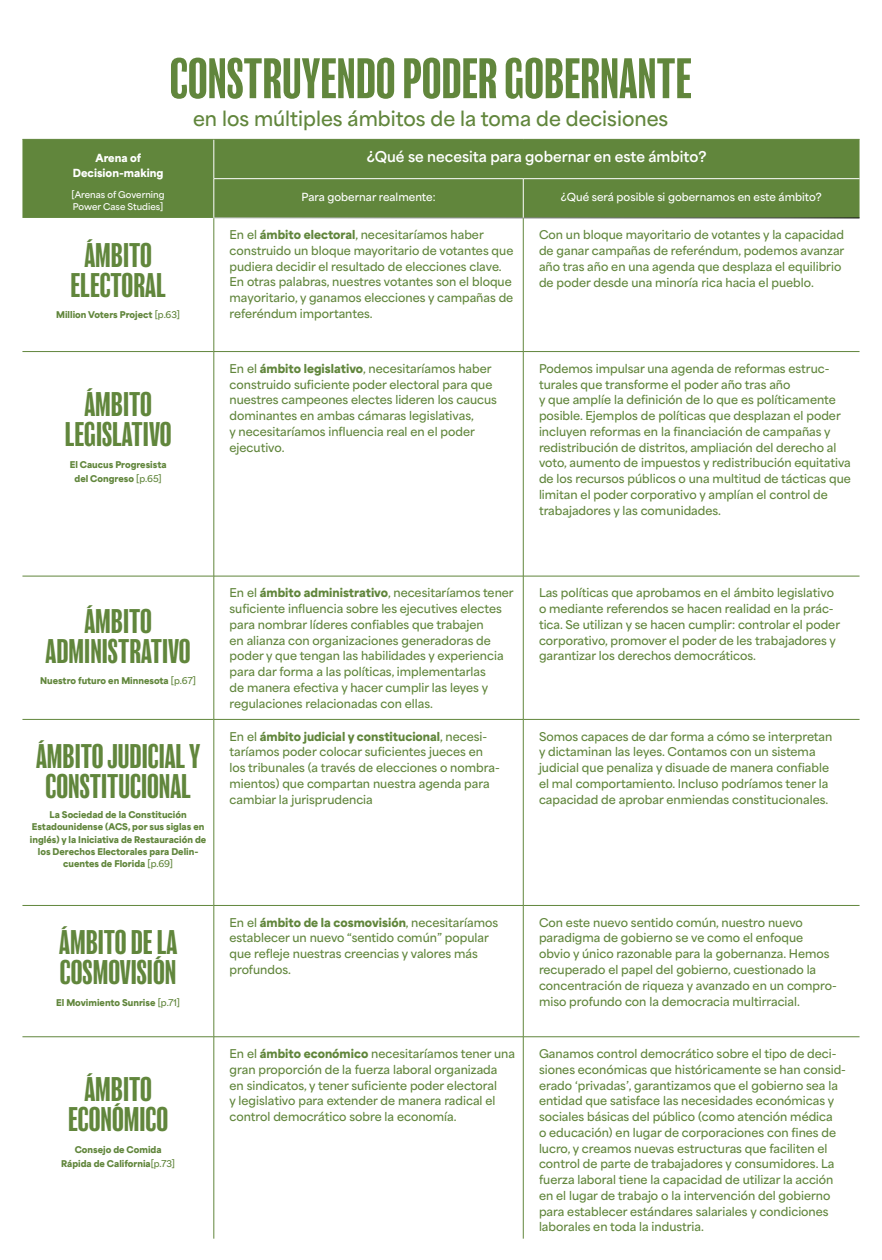
<style>
.page{position:relative;width:882px;height:1260px;background:#fff}
.page>*{position:absolute;margin:0;border:0;box-sizing:border-box;transform-origin:0 0}
.t1{font:condensed 52.5px "Balboa";color:#61863c}
.t2{font:condensed 31.5px/29.8px "Balboa";color:#61863c;text-align:center}
.t3{font:600 19.25px "Area Normal";color:#61863c}
.t4{font:700 14px "Area Normal";color:#fff}
.t5{font:600 11.38px/15.8px "Area Normal";color:#61863c}
.t6{font:600 10.5px "Area Normal";color:#fff}
.t7{font:900 10.5px/14.3px "Area Normal";color:#fff;text-align:center}
.t8{font:900 8.75px/12.2px "Area Normal";color:#61863c;text-align:center}
.t9{font:600 8.75px/12.2px "Area Normal";color:#fff}
.s1{font-weight:600}
.s2{font-weight:900}
</style>
<div class="page">
<div style="left:22px;top:140px;width:838px;height:78px;background:#61863c"></div>
<hr style="left:22px;top:139px;width:192px;height:1px;background:#61863c">
<hr style="left:214px;top:139px;width:309px;height:1px;background:#61863c">
<hr style="left:523px;top:139px;width:337px;height:1px;background:#61863c">
<hr style="left:214px;top:351px;width:309px;height:1px;background:#61863c">
<hr style="left:523px;top:351px;width:337px;height:1px;background:#61863c">
<hr style="left:214px;top:576px;width:309px;height:1px;background:#61863c">
<hr style="left:523px;top:576px;width:337px;height:1px;background:#61863c">
<hr style="left:214px;top:719px;width:309px;height:1px;background:#61863c">
<hr style="left:523px;top:719px;width:337px;height:1px;background:#61863c">
<hr style="left:214px;top:905px;width:309px;height:1px;background:#61863c">
<hr style="left:523px;top:905px;width:337px;height:1px;background:#61863c">
<hr style="left:22px;top:351px;width:192px;height:1px;background:#61863c">
<hr style="left:22px;top:576px;width:192px;height:1px;background:#61863c">
<hr style="left:22px;top:719px;width:192px;height:1px;background:#61863c">
<hr style="left:22px;top:905px;width:192px;height:1px;background:#61863c">
<hr style="left:22px;top:1036px;width:192px;height:1px;background:#61863c">
<hr style="left:214px;top:1036px;width:309px;height:1px;background:#61863c">
<hr style="left:523px;top:1036px;width:337px;height:1px;background:#61863c">
<hr style="left:214px;top:218px;width:1px;height:134px;background:#61863c">
<hr style="left:214px;top:352px;width:1px;height:224px;background:#61863c">
<hr style="left:214px;top:576px;width:1px;height:143px;background:#61863c">
<hr style="left:214px;top:719px;width:1px;height:186px;background:#61863c">
<hr style="left:214px;top:905px;width:1px;height:132px;background:#61863c">
<hr style="left:214px;top:1037px;width:1px;height:202px;background:#61863c">
<hr style="left:523px;top:218px;width:1px;height:134px;background:#61863c">
<hr style="left:523px;top:352px;width:1px;height:224px;background:#61863c">
<hr style="left:523px;top:576px;width:1px;height:143px;background:#61863c">
<hr style="left:523px;top:719px;width:1px;height:186px;background:#61863c">
<hr style="left:523px;top:905px;width:1px;height:132px;background:#61863c">
<hr style="left:523px;top:1037px;width:1px;height:202px;background:#61863c">
<hr style="left:214px;top:140px;width:1px;height:38px;background:#fff">
<hr style="left:214px;top:179px;width:1px;height:39px;background:#fff">
<hr style="left:523px;top:179px;width:1px;height:39px;background:#fff">
<hr style="left:214px;top:178px;width:309px;height:1px;background:#fff">
<hr style="left:523px;top:178px;width:337px;height:1px;background:#fff">
<h1 class="t1" style="left:170px;top:52px;width:523px">CONSTRUYENDO PODER GOBERNANTE</h1>
<h3 class="t3" style="left:193px;top:102px;width:477px">en los múltiples ámbitos de la toma de decisiones</h3>
<p class="t7" style="left:73px;top:150px;width:92px">Arena of<br>Decision-making</p>
<p class="t9" style="left:72px;top:187px;width:95px">[Arenas of Governing<br>Power Case Studies]</p>
<h2 class="t2" style="left:71px;top:241px;width:97px">ÁMBITO<br>ELECTORAL</h2>
<p class="t8" style="left:56px;top:308px;width:125px">Million Voters Project <span class="s1">[p.63]</span></p>
<h2 class="t2" style="left:65px;top:390px;width:108px">ÁMBITO<br>LEGISLATIVO</h2>
<p class="t8" style="left:70px;top:457px;width:98px;line-height:14px">El Caucus Progresista del Congreso <span class="s1">[p.65]</span></p>
<p class="t4" style="left:367px;top:144px;width:341px">¿Qué se necesita para gobernar en este ámbito?</p>
<p class="t6" style="left:302px;top:187px;width:135px">Para gobernar realmente:</p>
<p class="t6" style="left:561px;top:187px;width:262px">¿Qué será posible si gobernamos en este ámbito?</p>
<p class="t5" style="left:230px;top:226px;width:285px">En el <span class="s2">ámbito electoral</span>, necesitaríamos haber construido un bloque mayoritario de votantes que pudiera decidir el resultado de elecciones clave.<br>En otras palabras, nuestres votantes son el bloque mayoritario, y ganamos elecciones y campañas de referéndum importantes.</p>
<p class="t5" style="left:539px;top:226px;width:307px">Con un bloque mayoritario de votantes y la capacidad de ganar campañas de referéndum, podemos avanzar año tras año en una agenda que desplaza el equilibrio de poder desde una minoría rica hacia el pueblo.</p>
<p class="t5" style="left:230px;top:359px;width:269px">En el <span class="s2">ámbito legislativo</span>, necesitaríamos haber construido suficiente poder electoral para que nuestres campeones electes lideren los caucus dominantes en ambas cámaras legislativas,<br>y necesitaríamos influencia real en el poder ejecutivo.</p>
<p class="t5" style="left:539px;top:359px;width:313px">Podemos impulsar una agenda de reformas estruc&shy;turales que transforme el poder año tras año<br>y que amplíe la definición de lo que es políticamente posible. Ejemplos de políticas que desplazan el poder incluyen reformas en la financiación de campañas y redistribución de distritos, ampliación del derecho al voto, aumento de impuestos y redistribución equitativa de los recursos públicos o una multitud de tácticas que limitan el poder corporativo y amplían el control de trabajadores y las comunidades.</p>
<h2 class="t2" style="left:46px;top:607px;width:147px">ÁMBITO<br>ADMINISTRATIVO</h2>
<p class="t8" style="left:40px;top:674px;width:157px">Nuestro futuro en Minnesota <span class="s1">[p.67]</span></p>
<h2 class="t2" style="left:36px;top:743px;width:166px;text-align:left">ÁMBITO JUDICIAL Y<br>CONSTITUCIONAL</h2>
<p class="t8" style="left:30px;top:808px;width:178px">La Sociedad de la Constitución Estadounidense (ACS, por sus siglas en inglés) y la Iniciativa de Restauración de los Derechos Electorales para Delin&shy;cuentes de Florida <span class="s1">[p.69]</span></p>
<h2 class="t2" style="left:59px;top:929px;width:120px;text-align:left">ÁMBITO DE LA<br>COSMOVISIÓN</h2>
<p class="t8" style="left:56px;top:996px;width:125px">El Movimiento Sunrise <span class="s1">[p.71]</span></p>
<h2 class="t2" style="left:68px;top:1076px;width:102px">ÁMBITO<br>ECONÓMICO</h2>
<p class="t8" style="left:61px;top:1142px;width:116px;line-height:14px">Consejo de Comida<br>Rápida de California<span class="s1">[p.73]</span></p>
<p class="t5" style="left:230px;top:584px;width:286px">En el <span class="s2">ámbito administrativo</span>, necesitaríamos tener suficiente influencia sobre les ejecutives electes para nombrar líderes confiables que trabajen<br>en alianza con organizaciones generadoras de poder y que tengan las habilidades y experiencia para dar forma a las políticas, implementarlas<br>de manera efectiva y hacer cumplir las leyes y regulaciones relacionadas con ellas.</p>
<p class="t5" style="left:539px;top:584px;width:303px">Las políticas que aprobamos en el ámbito legislativo o mediante referendos se hacen realidad en la prác&shy;tica. Se utilizan y se hacen cumplir: controlar el poder corporativo, promover el poder de les trabajadores y garantizar los derechos democráticos.</p>
<p class="t5" style="left:230px;top:727px;width:272px">En el <span class="s2">ámbito judicial y constitucional</span>, necesi&shy;taríamos poder colocar suficientes jueces en los tribunales (a través de elecciones o nombra&shy;mientos) que compartan nuestra agenda para cambiar la jurisprudencia</p>
<p class="t5" style="left:539px;top:727px;width:295px">Somos capaces de dar forma a cómo se interpretan y dictaminan las leyes. Contamos con un sistema judicial que penaliza y disuade de manera confiable el mal comportamiento. Incluso podríamos tener la capacidad de aprobar enmiendas constitucionales.</p>
<p class="t5" style="left:230px;top:913px;width:270px">En el <span class="s2">ámbito de la cosmovisión</span>, necesitaríamos establecer un nuevo “sentido común” popular que refleje nuestras creencias y valores más profundos.</p>
<p class="t5" style="left:539px;top:913px;width:299px">Con este nuevo sentido común, nuestro nuevo paradigma de gobierno se ve como el enfoque obvio y único razonable para la gobernanza. Hemos recuperado el papel del gobierno, cuestionado la concentración de riqueza y avanzado en un compro&shy;miso profundo con la democracia multirracial.</p>
<p class="t5" style="left:230px;top:1045px;width:287px">En el <span class="s2">ámbito económico</span> necesitaríamos tener una gran proporción de la fuerza laboral organizada<br>en sindicatos, y tener suficiente poder electoral<br>y legislativo para extender de manera radical el control democrático sobre la economía.</p>
<p class="t5" style="left:539px;top:1045px;width:309px">Ganamos control democrático sobre el tipo de deci&shy;siones económicas que históricamente se han consid&shy;erado ‘privadas’, garantizamos que el gobierno sea la entidad que satisface las necesidades económicas y sociales básicas del público (como atención médica<br>o educación) en lugar de corporaciones con fines de lucro, y creamos nuevas estructuras que faciliten el control de parte de trabajadores y consumidores. La fuerza laboral tiene la capacidad de utilizar la acción en el lugar de trabajo o la intervención del gobierno para establecer estándares salariales y condiciones laborales en toda la industria.</p>
</div>
